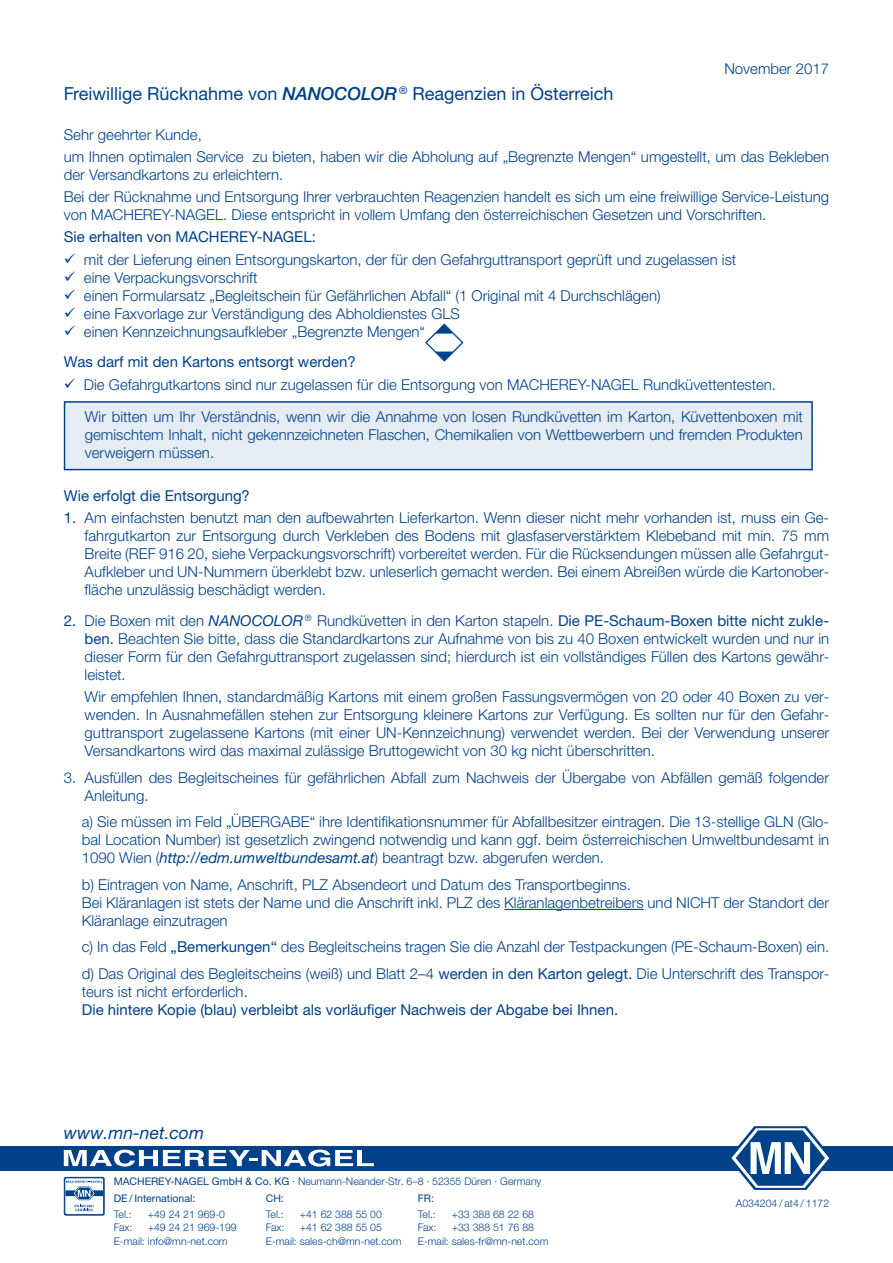
<style>
.page{position:relative;width:893px;height:1263px;background:#fff}
.page>*{position:absolute;margin:0;border:0;box-sizing:border-box;transform-origin:0 0}
.t1{font:18px "Helvetica Neue LTW1 G";color:#004189}
.t2{font:italic 17.55px "Helvetica Neue LTW1 G";color:#004189}
.t3{font:300 15px/18px "Helvetica Neue LTW1 G";color:#004189}
.t4{font:15px "Helvetica Neue LTW1 G";color:#004189}
.t5{font:300 10.5px/13.6px "Helvetica Neue LTW1 G";color:#004189}
.t6{font:10.5px "Helvetica Neue LTW1 G";color:#004189}
.s1{font-weight:500;font-style:italic}
.s2{font-weight:400}
.s3{font-weight:400;font-style:italic}
</style>
<div class="page">
<div style="left:0;top:1146px;width:893px;height:24px;background:#004189"></div>
<svg style="left:64px;top:1149px;width:310px;height:17px"></svg>
<svg style="left:728px;top:1126px;width:104px;height:64px"></svg>
<div style="left:64px;top:1177px;width:41px;height:38px;background:#0c4a8e;border-radius:2px"></div>
<svg style="left:65px;top:1178px;width:39px;height:36px"></svg>
<div style="left:65px;top:1178px;width:39px;height:37px;border:1px solid #004189;border-radius:2px"></div>
<svg style="left:66px;top:1181px;width:37px;height:30px"></svg>
<hr style="left:504px;top:909px;width:140px;height:1px;background:#004189">
<div style="left:65px;top:402px;width:747px;height:68px;background:#e6ecf3"></div>
<div style="left:64px;top:401px;width:749px;height:69px;border:2px solid #004189"></div>
<svg style="left:425px;top:324px;width:38px;height:38px"></svg>
<p class="t3" style="left:724px;top:60px;width:106px">November 2017</p>
<p class="t1" style="left:64px;top:83px;width:551px">Freiwillige Rücknahme von <span class="s1">NANOCOLOR</span> <sup>®</sup> Reagenzien in Österreich</p>
<p class="t3" style="left:64px;top:123px;width:767px;line-height:22.2px">Sehr geehrter Kunde,<br>um Ihnen optimalen Service zu bieten, haben wir die Abholung auf „Begrenzte Mengen“ umgestellt, um das Bekleben</p>
<p class="t3" style="left:64px;top:163px;width:767px;line-height:22.2px">der Versandkartons zu erleichtern.<br>Bei der Rücknahme und Entsorgung Ihrer verbrauchten Reagenzien handelt es sich um eine freiwillige Service-Leistung</p>
<p class="t3" style="left:64px;top:206px;width:704px">von MACHEREY-NAGEL. Diese entspricht in vollem Umfang den österreichischen Gesetzen und Vorschriften.</p>
<p class="t4" style="left:64px;top:228px;width:254px">Sie erhalten von MACHEREY-NAGEL:</p>
<p class="t3" style="left:64px;top:250px;width:674px">✓ mit der Lieferung einen Entsorgungskarton, der für den Gefahrguttransport geprüft und zugelassen ist</p>
<p class="t3" style="left:64px;top:268px;width:195px">✓ eine Verpackungsvorschrift</p>
<p class="t3" style="left:64px;top:286px;width:598px">✓ einen Formularsatz „Begleitschein für Gefährlichen Abfall“ (1 Original mit 4 Durchschlägen)</p>
<p class="t3" style="left:64px;top:304px;width:398px">✓ eine Faxvorlage zur Verständigung des Abholdienstes GLS</p>
<p class="t3" style="left:64px;top:316px;width:363px;line-height:30.8px">✓ einen Kennzeichnungsaufkleber „Begrenzte Mengen“<br><span class="s2">Was darf mit den Kartons entsorgt werden?</span></p>
<p class="t3" style="left:85px;top:368px;width:719px;line-height:32.2px;text-indent:-21px">✓ Die Gefahrgutkartons sind nur zugelassen für die Entsorgung von MACHEREY-NAGEL Rundküvettentesten.<br>Wir bitten um Ihr Verständnis, wenn wir die Annahme von losen Rundküvetten im Karton, Küvettenboxen mit</p>
<p class="t3" style="left:85px;top:425px;width:719px">gemischtem Inhalt, nicht gekennzeichneten Flaschen, Chemikalien von Wettbewerbern und fremden Produkten verweigern müssen.</p>
<p class="t4" style="left:64px;top:486px;width:188px">Wie erfolgt die Entsorgung?</p>
<p class="t3" style="left:85px;top:509px;width:746px;text-align:justify;text-indent:-21px"><span class="s2">1.</span> Am einfachsten benutzt man den aufbewahrten Lieferkarton. Wenn dieser nicht mehr vorhanden ist, muss ein Ge&shy;fahrgutkarton zur Entsorgung durch Verkleben des Bodens mit glasfaserverstärktem Klebeband mit min. 75 mm Breite (REF 916 20, siehe Verpackungsvorschrift) vorbereitet werden. Für die Rücksendungen müssen alle Gefahrgut-Aufkleber und UN-Nummern überklebt bzw. unleserlich gemacht werden. Bei einem Abreißen würde die Kartonober&shy;fläche unzulässig beschädigt werden.</p>
<p class="t3" style="left:85px;top:612px;width:746px;text-align:justify;text-indent:-21px"><span class="s2">2.</span> Die Boxen mit den <span class="s3">NANOCOLOR</span> <sup>®</sup> Rundküvetten in den Karton stapeln. <span class="s2">Die PE-Schaum-Boxen bitte nicht zukle&shy;ben.</span> Beachten Sie bitte, dass die Standardkartons zur Aufnahme von bis zu 40 Boxen entwickelt wurden und nur in dieser Form für den Gefahrguttransport zugelassen sind; hierdurch ist ein vollständiges Füllen des Kartons gewähr&shy;leistet.</p>
<p class="t3" style="left:85px;top:688px;width:746px;text-align:justify">Wir empfehlen Ihnen, standardmäßig Kartons mit einem großen Fassungsvermögen von 20 oder 40 Boxen zu ver&shy;wenden. In Ausnahmefällen stehen zur Entsorgung kleinere Kartons zur Verfügung. Es sollten nur für den Gefahr&shy;guttransport zugelassene Kartons (mit einer UN-Kennzeichnung) verwendet werden. Bei der Verwendung unserer Versandkartons wird das maximal zulässige Bruttogewicht von 30 kg nicht überschritten.</p>
<p class="t3" style="left:85px;top:768px;width:746px;text-indent:-21px">3. Ausfüllen des Begleitscheines für gefährlichen Abfall zum Nachweis der Übergabe von Abfällen gemäß folgender<br>Anleitung.</p>
<p class="t3" style="left:82px;top:813px;width:749px;text-align:justify">a) Sie müssen im Feld „ÜBERGABE“ ihre Identifikationsnummer für Abfallbesitzer eintragen. Die 13-stellige GLN (Glo&shy;bal Location Number) ist gesetzlich zwingend notwendig und kann ggf. beim österreichischen Umweltbundesamt in 1090 Wien (<span class="s3">http://edm.umweltbundesamt.at</span>) beantragt bzw. abgerufen werden.</p>
<p class="t3" style="left:82px;top:875px;width:749px">b) Eintragen von Name, Anschrift, PLZ Absendeort und Datum des Transportbeginns.<br>Bei Kläranlagen ist stets der Name und die Anschrift inkl. PLZ des Kläranlagenbetreibers und NICHT der Standort der<br>Kläranlage einzutragen</p>
<p class="t3" style="left:82px;top:934px;width:749px;line-height:26.5px">c) In das Feld <span class="s2">„Bemerkungen“</span> des Begleitscheins tragen Sie die Anzahl der Testpackungen (PE-Schaum-Boxen) ein. d) Das Original des Begleitscheins (weiß) und Blatt 2–4 <span class="s2">werden in den Karton gelegt.</span> Die Unterschrift des Transpor-</p>
<p class="t3" style="left:82px;top:982px;width:168px">teurs ist nicht erforderlich.</p>
<p class="t4" style="left:82px;top:1000px;width:538px">Die hintere Kopie (blau) verbleibt als vorläufiger Nachweis der Abgabe bei Ihnen.</p>
<p class="t2" style="left:64px;top:1121px;width:142px">www.mn-net.com</p>
<p class="t5" style="left:114px;top:1174px;width:429px"><span class="s2">MACHEREY-NAGEL GmbH &amp; Co. KG</span> · Neumann-Neander-Str. 6–8 · 52355 Düren · Germany</p>
<p class="t6" style="left:114px;top:1192px;width:83px">DE / International:</p>
<p class="t5" style="left:114px;top:1207px;width:20px">Tel.:</p>
<p class="t5" style="left:148px;top:1207px;width:79px">+49 24 21 969-0</p>
<p class="t5" style="left:114px;top:1221px;width:20px">Fax:</p>
<p class="t5" style="left:114px;top:1221px;width:125px;text-indent:34px">+49 24 21 969-199<br>E-mail: info@mn-net.com</p>
<p class="t6" style="left:266px;top:1192px;width:20px">CH:</p>
<p class="t5" style="left:266px;top:1207px;width:20px">Tel.:</p>
<p class="t5" style="left:300px;top:1207px;width:84px">+41 62 388 55 00</p>
<p class="t5" style="left:266px;top:1221px;width:20px">Fax:</p>
<p class="t5" style="left:266px;top:1221px;width:137px;text-indent:34px">+41 62 388 55 05<br>E-mail: sales-ch@mn-net.com</p>
<p class="t6" style="left:418px;top:1192px;width:18px">FR:</p>
<p class="t5" style="left:418px;top:1207px;width:20px">Tel.:</p>
<p class="t5" style="left:452px;top:1207px;width:84px">+33 388 68 22 68</p>
<p class="t5" style="left:418px;top:1221px;width:20px">Fax:</p>
<p class="t5" style="left:418px;top:1221px;width:132px;text-indent:34px">+33 388 51 76 88<br>E-mail: sales-fr@mn-net.com</p>
<p class="t5" style="left:736px;top:1196px;width:95px">A034204 / at4 / 1172</p>
</div>
